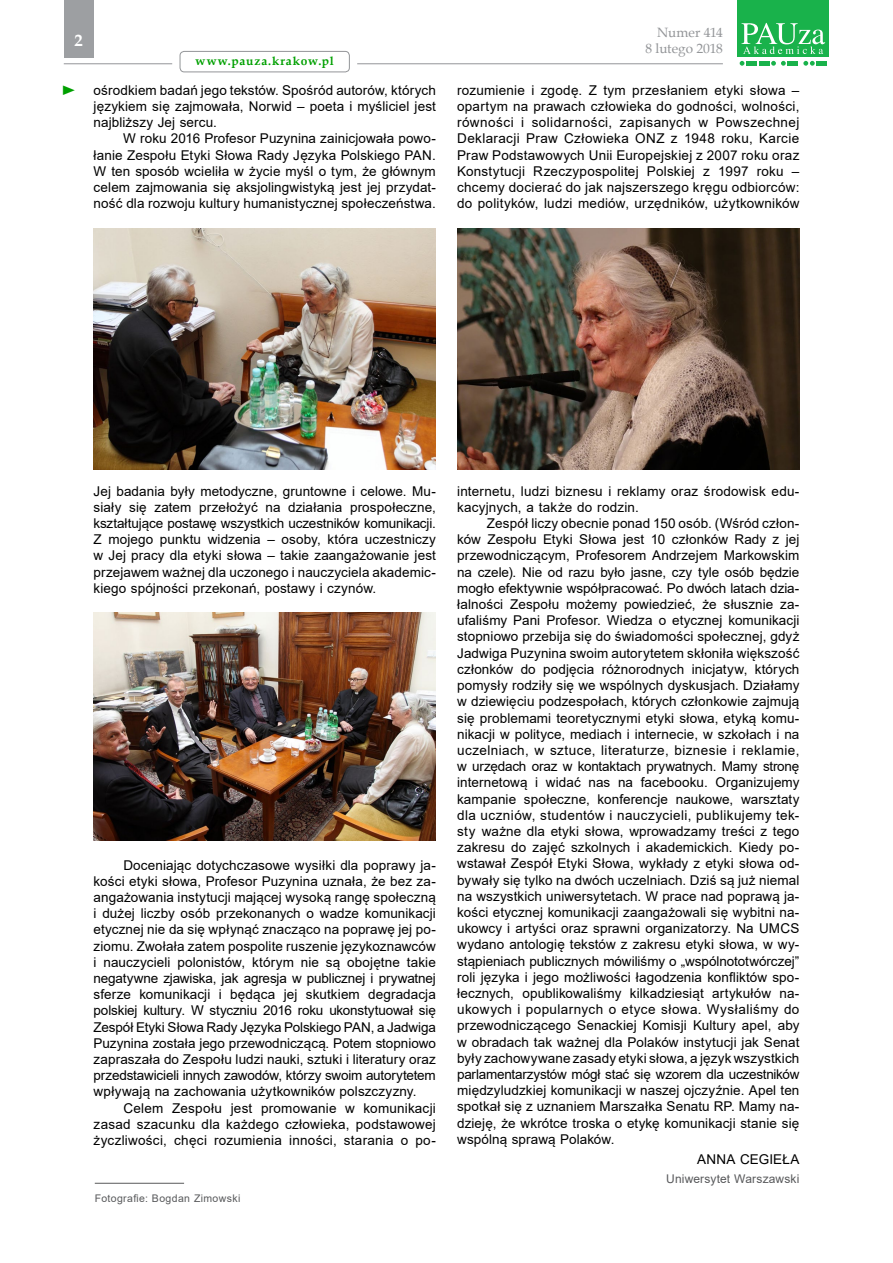
<style>
.page{position:relative;width:893px;height:1263px;background:#fff}
.page>*{position:absolute;margin:0;border:0;box-sizing:border-box;transform-origin:0 0}
.t1{font:700 16.5px "Book Antiqua";color:#fff}
.t2{font:13.5px/16.2px "Arial";letter-spacing:.01em;color:#000;text-align:justify}
.t3{font:13.5px/16.2px "Book Antiqua";letter-spacing:-.005em;color:#939598;text-align:right}
.t4{font:12px "Arial";letter-spacing:.01em;color:#58595b}
.t5{font:700 12px "Book Antiqua";letter-spacing:.07em;color:#00a000}
.t6{font:10.5px "Arial";letter-spacing:.035em;color:#58595b}
.s1{font-family:"Times New Roman";color:#00a000}
</style>
<div class="page">
<hr style="left:357px;top:63px;width:366px;height:1px;background:#939598">
<div style="left:64px;top:0;width:30px;height:57px;background:#9d9fa2"></div>
<div style="left:180px;top:51px;width:170px;height:21px;border:1px solid #939598;border-radius:4px"></div>
<svg style="left:740px;top:61px;width:4px;height:5px"></svg>
<svg style="left:771px;top:61px;width:15px;height:5px"></svg>
<svg style="left:803px;top:61px;width:12px;height:5px"></svg>
<div style="left:746px;top:61px;width:11px;height:5px;background:#19b24b"></div>
<div style="left:759px;top:61px;width:11px;height:5px;background:#19b24b"></div>
<div style="left:787px;top:61px;width:11px;height:5px;background:#19b24b"></div>
<div style="left:816px;top:61px;width:11px;height:5px;background:#19b24b"></div>
<div style="left:737px;top:0;width:92px;height:56px;background:#19b24b"></div>
<svg style="left:741px;top:23px;width:84px;height:31px"></svg>
<hr style="left:64px;top:63px;width:108px;height:1px;background:#939598">
<hr style="left:95px;top:1183px;width:89px;height:1px;background:#58595b">
<img style="left:94px;top:229px;width:342px;height:241px">
<img style="left:457px;top:229px;width:342px;height:241px">
<img style="left:94px;top:612px;width:342px;height:229px">
<p class="t1" style="left:75px;top:30px;width:10px">2</p>
<p class="t5" style="left:196px;top:53px;width:140px">www.pauza.krakow.pl</p>
<p class="t2" style="left:94px;top:82px;width:344px;text-indent:-33px"><span class="s1">►</span> ośrodkiem badań jego tekstów. Spośród autorów, których językiem się zajmowała, Norwid – poeta i myśliciel jest najbliższy Jej sercu.</p>
<p class="t2" style="left:94px;top:131px;width:344px;text-indent:30px">W roku 2016 Profesor Puzynina zainicjowała powo&shy;łanie Zespołu Etyki Słowa Rady Języka Polskiego PAN.<br>W ten sposób wcieliła w życie myśl o tym, że głównym celem zajmowania się aksjolingwistyką jest jej przydat&shy;ność dla rozwoju kultury humanistycznej społeczeństwa.</p>
<p class="t3" style="left:645px;top:24px;width:79px">Numer 414<br>8 lutego 2018</p>
<p class="t2" style="left:457px;top:82px;width:344px">rozumienie i zgodę. Z tym przesłaniem etyki słowa – opartym na prawach człowieka do godności, wolności, równości i solidarności, zapisanych w Powszechnej Deklaracji Praw Człowieka ONZ z 1948 roku, Karcie Praw Podstawowych Unii Europejskiej z 2007 roku oraz Konstytucji Rzeczypospolitej Polskiej z 1997 roku – chcemy docierać do jak najszerszego kręgu odbiorców: do polityków, ludzi mediów, urzędników, użytkowników</p>
<p class="t2" style="left:94px;top:483px;width:344px">Jej badania były metodyczne, gruntowne i celowe. Mu&shy;siały się zatem przełożyć na działania prospołeczne, kształtujące postawę wszystkich uczestników komunikacji.<br>Z mojego punktu widzenia – osoby, która uczestniczy w Jej pracy dla etyki słowa – takie zaangażowanie jest przejawem ważnej dla uczonego i nauczyciela akademic&shy;kiego spójności przekonań, postawy i czynów.</p>
<p class="t2" style="left:94px;top:857px;width:344px;text-indent:30px">Doceniając dotychczasowe wysiłki dla poprawy ja&shy;kości etyki słowa, Profesor Puzynina uznała, że bez za&shy;angażowania instytucji mającej wysoką rangę społeczną i dużej liczby osób przekonanych o wadze komunikacji etycznej nie da się wpłynąć znacząco na poprawę jej po&shy;ziomu. Zwołała zatem pospolite ruszenie językoznawców i nauczycieli polonistów, którym nie są obojętne takie negatywne zjawiska, jak agresja w publicznej i prywatnej sferze komunikacji i będąca jej skutkiem degradacja polskiej kultury. W styczniu 2016 roku ukonstytuował się Zespół Etyki Słowa Rady Języka Polskiego PAN, a Jadwiga Puzynina została jego przewodniczącą. Potem stopniowo zapraszała do Zespołu ludzi nauki, sztuki i literatury oraz przedstawicieli innych zawodów, którzy swoim autorytetem wpływają na zachowania użytkowników polszczyzny.</p>
<p class="t2" style="left:94px;top:1100px;width:344px;text-indent:30px">Celem Zespołu jest promowanie w komunikacji zasad szacunku dla każdego człowieka, podstawowej życzliwości, chęci rozumienia inności, starania o po-</p>
<p class="t6" style="left:95px;top:1190px;width:147px">Fotografie: Bogdan Zimowski</p>
<p class="t2" style="left:457px;top:483px;width:344px">internetu, ludzi biznesu i reklamy oraz środowisk edu&shy;kacyjnych, a także do rodzin.</p>
<p class="t2" style="left:457px;top:515px;width:344px;text-indent:30px">Zespół liczy obecnie ponad 150 osób. (Wśród człon&shy;ków Zespołu Etyki Słowa jest 10 członków Rady z jej przewodniczącym, Profesorem Andrzejem Markowskim na czele). Nie od razu było jasne, czy tyle osób będzie mogło efektywnie współpracować. Po dwóch latach dzia&shy;łalności Zespołu możemy powiedzieć, że słusznie za&shy;ufaliśmy Pani Profesor. Wiedza o etycznej komunikacji stopniowo przebija się do świadomości społecznej, gdyż Jadwiga Puzynina swoim autorytetem skłoniła większość członków do podjęcia różnorodnych inicjatyw, których pomysły rodziły się we wspólnych dyskusjach. Działamy w dziewięciu podzespołach, których członkowie zajmują się problemami teoretycznymi etyki słowa, etyką komu&shy;nikacji w polityce, mediach i internecie, w szkołach i na uczelniach, w sztuce, literaturze, biznesie i reklamie, w urzędach oraz w kontaktach prywatnych. Mamy stronę internetową i widać nas na facebooku. Organizujemy kampanie społeczne, konferencje naukowe, warsztaty dla uczniów, studentów i nauczycieli, publikujemy tek&shy;sty ważne dla etyki słowa, wprowadzamy treści z tego zakresu do zajęć szkolnych i akademickich. Kiedy po&shy;wstawał Zespół Etyki Słowa, wykłady z etyki słowa od&shy;bywały się tylko na dwóch uczelniach. Dziś są już niemal na wszystkich uniwersytetach. W prace nad poprawą ja&shy;kości etycznej komunikacji zaangażowali się wybitni na&shy;ukowcy i artyści oraz sprawni organizatorzy. Na UMCS wydano antologię tekstów z zakresu etyki słowa, w wy&shy;stąpieniach publicznych mówiliśmy o „wspólnototwórczej” roli języka i jego możliwości łagodzenia konfliktów spo&shy;łecznych, opublikowaliśmy kilkadziesiąt artykułów na&shy;ukowych i popularnych o etyce słowa. Wysłaliśmy do przewodniczącego Senackiej Komisji Kultury apel, aby w obradach tak ważnej dla Polaków instytucji jak Senat były zachowywane zasady etyki słowa, a język wszystkich parlamentarzystów mógł stać się wzorem dla uczestników międzyludzkiej komunikacji w naszej ojczyźnie. Apel ten spotkał się z uznaniem Marszałka Senatu RP. Mamy na&shy;dzieję, że wkrótce troska o etykę komunikacji stanie się wspólną sprawą Polaków.</p>
<p class="t2" style="left:697px;top:1151px;width:104px">ANNA CEGIEŁA</p>
<p class="t4" style="left:666px;top:1170px;width:135px">Uniwersytet Warszawski</p>
</div>
